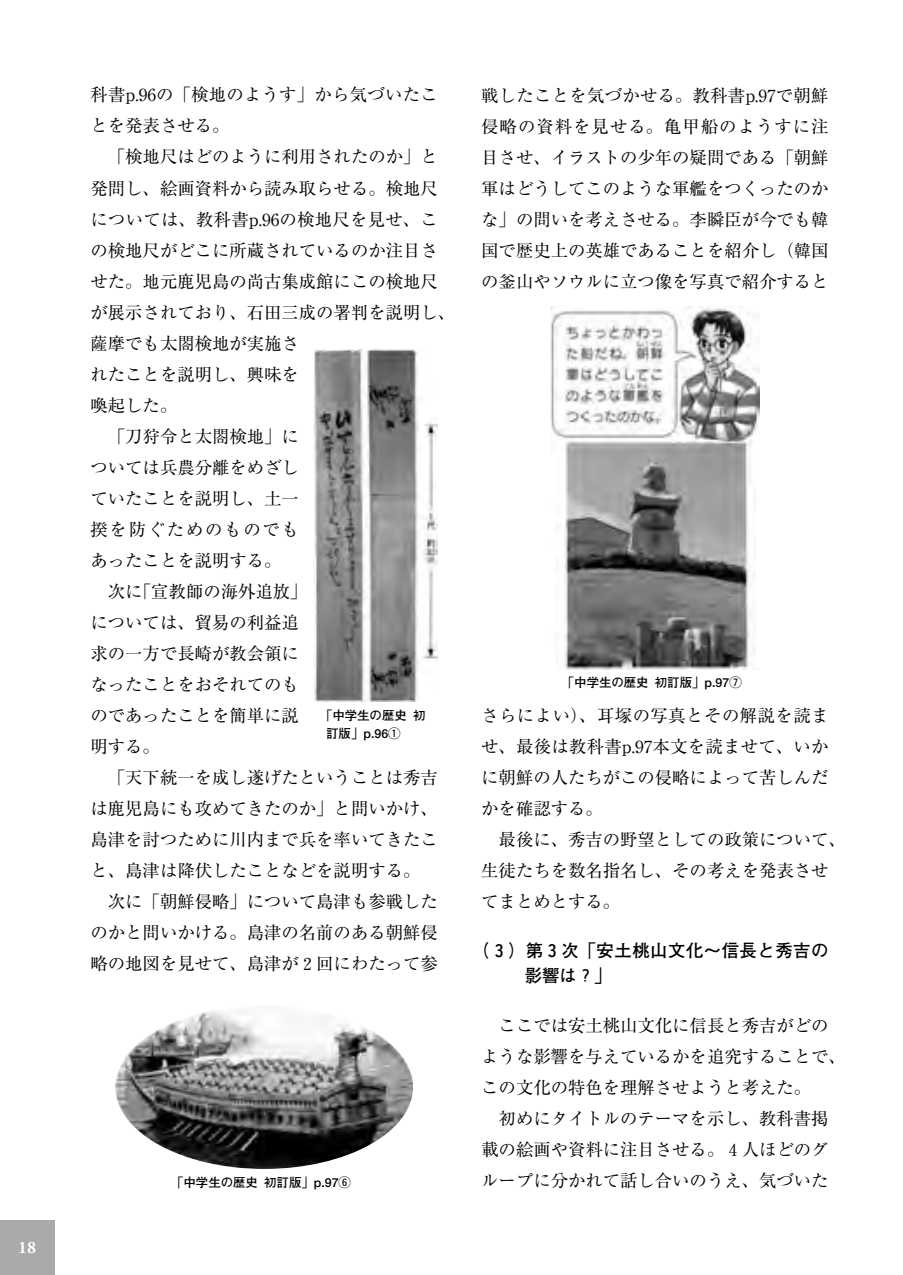
<style>
.page{position:relative;width:903px;height:1275px;background:#fff}
.page>*{position:absolute;margin:0;border:0;box-sizing:border-box;transform-origin:0 0}
.t1{font:17.32px/31px "Ryumin";color:#000;text-align:justify}
.t2{font:700 17.32px/24.8px "Futo Go B101";letter-spacing:.03em;color:#000}
.t3{font:17.32px/31px "Ryumin";letter-spacing:.1em;color:#000}
.t4{font:700 17.32px "Adobe Garamond";color:#fff}
.t5{font:700 12.42px/17.3px "Futo Go B101";color:#000}
.s1{font-family:"BLS Gaiji ST Ftg";font-weight:400}
</style>
<div class="page">
<div style="left:0;top:1220px;width:55px;height:55px;background:#aaa"></div>
<img style="left:314px;top:350px;width:124px;height:352px">
<img style="left:115px;top:1005px;width:298px;height:164px;border-radius:50%">
<img style="left:551px;top:307px;width:208px;height:362px">
<p class="t4" style="left:18px;top:1238px;width:20px">18</p>
<p class="t1" style="left:91px;top:79px;width:349px">科書p.96の「検地のようす」から気づいたことを発表させる。</p>
<p class="t1" style="left:91px;top:141px;width:366px;text-align:left">　「検地尺はどのように利用されたのか」と発問し、絵画資料から読み取らせる。検地尺については、教科書p.96の検地尺を見せ、この検地尺がどこに所蔵されているのか注目させた。地元鹿児島の尚古集成館にこの検地尺が展示されており、石田三成の署判を説明し、薩摩でも太閤検地が実施さ<br>れたことを説明し、興味を<br>喚起した。</p>
<p class="t1" style="left:91px;top:420px;width:210px">　「刀狩令と太閤検地」については兵農分離をめざしていたことを説明し、土一</p>
<p class="t3" style="left:91px;top:513px;width:210px">揆を防ぐためのものでもあったことを説明する。</p>
<p class="t1" style="left:91px;top:575px;width:219px;text-align:left">　次に「宣教師の海外追放」については、貿易の利益追求の一方で長崎が教会領になったことをおそれてのものであったことを簡単に説明する。</p>
<p class="t5" style="left:326px;top:707px;width:101px;text-indent:-6px">「中学生の歴史初訂版」p.96<span class="s1">漓</span></p>
<p class="t1" style="left:91px;top:762px;width:349px">　「天下統一を成し遂げたということは秀吉は鹿児島にも攻めてきたのか」と問いかけ、島津を討つために川内まで兵を率いてきたこと、島津は降伏したことなどを説明する。</p>
<p class="t1" style="left:91px;top:886px;width:349px">　次に「朝鮮侵略」について島津も参戦したのかと問いかける。島津の名前のある朝鮮侵略の地図を見せて、島津が２回にわたって参</p>
<p class="t5" style="left:171px;top:1174px;width:181px">「中学生の歴史初訂版」p.97<span class="s1">澁</span></p>
<p class="t1" style="left:481px;top:79px;width:349px">戦したことを気づかせる。教科書p.97で朝鮮侵略の資料を見せる。亀甲船のようすに注目させ、イラストの少年の疑問である「朝鮮軍はどうしてこのような軍艦をつくったのかな」の問いを考えさせる。李瞬臣が今でも韓国で歴史上の英雄であることを紹介し（韓国の釜山やソウルに立つ像を写真で紹介すると</p>
<p class="t5" style="left:562px;top:674px;width:181px">「中学生の歴史初訂版」p.97<span class="s1">澀</span></p>
<p class="t1" style="left:481px;top:699px;width:349px">さらによい）、耳塚の写真とその解説を読ませ、最後は教科書p.97本文を読ませて、いかに朝鮮の人たちがこの侵略によって苦しんだかを確認する。</p>
<p class="t1" style="left:481px;top:823px;width:366px;text-align:left">　最後に、秀吉の野望としての政策について、生徒たちを数名指名し、その考えを発表させてまとめとする。</p>
<p class="t2" style="left:525px;top:939px;width:305px;text-indent:-52px">（３）第３次「安土桃山文化～信長と秀吉の影響は？」</p>
<p class="t1" style="left:481px;top:1010px;width:366px;text-align:left">　ここでは安土桃山文化に信長と秀吉がどのような影響を与えているかを追究することで、この文化の特色を理解させようと考えた。</p>
<p class="t1" style="left:481px;top:1103px;width:349px">　初めにタイトルのテーマを示し、教科書掲載の絵画や資料に注目させる。４人ほどのグループに分かれて話し合いのうえ、気づいた</p>
</div>
